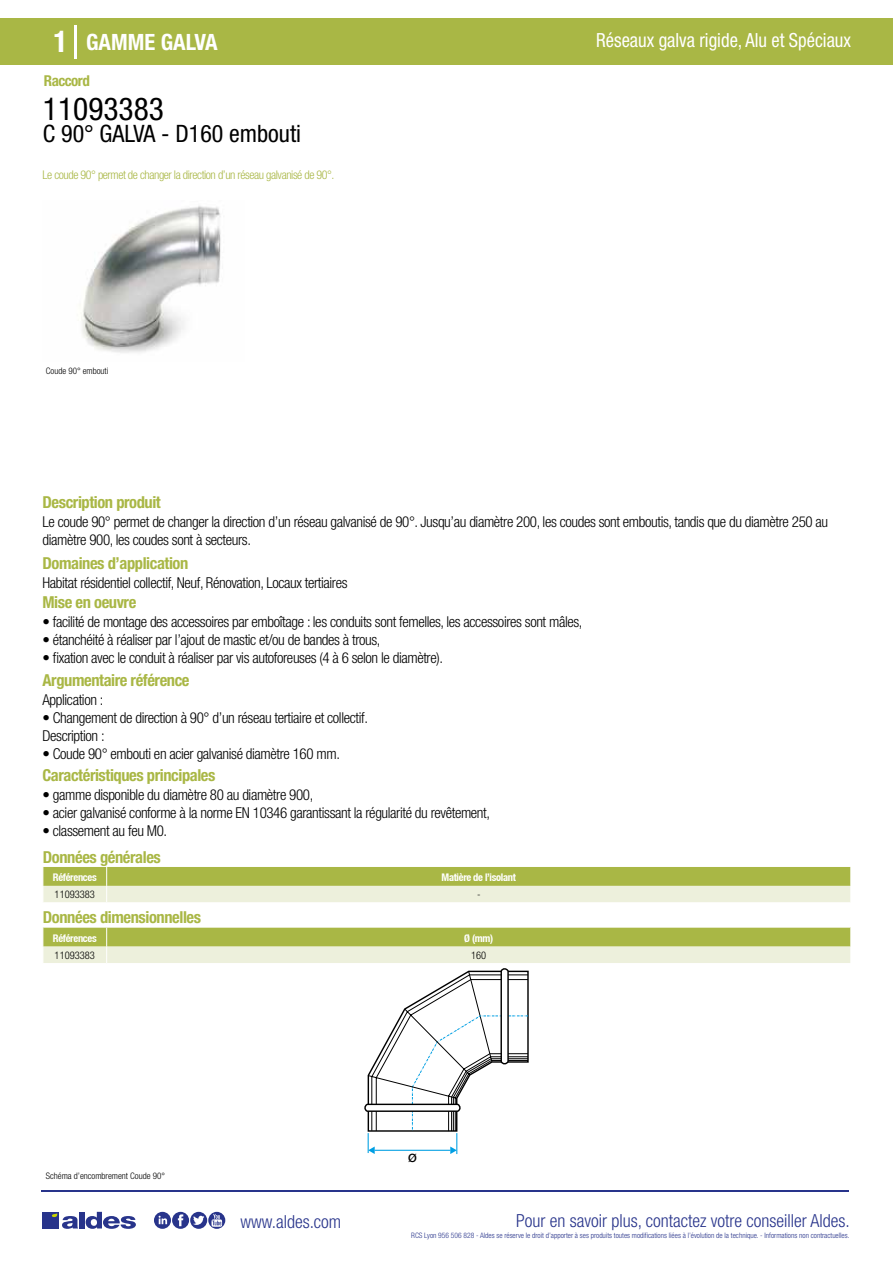
<style>
.page{position:relative;width:893px;height:1263px;background:#fff}
.page>*{position:absolute;margin:0;border:0;box-sizing:border-box;transform-origin:0 0}
.t1{font:condensed 31.5px "Helvetica Neue LT Std";color:#000}
.t2{font:condensed 24px "Helvetica Neue LT Std";color:#000}
.t3{font:700 condensed 22.5px "Helvetica Neue LT Std";color:#fff}
.t4{font:condensed 19.5px "Helvetica Neue LT Std";color:#fff;scale:.95 1}
.t5{font:300 condensed 18px "Helvetica Neue";color:#28348b}
.t6{font:700 condensed 16.5px "Helvetica Neue LT Std";letter-spacing:-.025em;color:#a9b745}
.t7{font:300 condensed 15px/18px "Helvetica Neue LT Std";letter-spacing:-.025em;color:#000}
.t8{font:700 condensed 15px "Helvetica Neue LT Std";letter-spacing:-.035em;color:#a9b745}
.t9{font:300 condensed 12px "Helvetica Neue LT Std";letter-spacing:-.035em;color:#a9b745}
.t10{font:500 11.55px "Helvetica Neue";color:#000}
.t11{font:700 condensed 10.5px "Helvetica Neue";letter-spacing:-.03em;color:#fff}
.t12{font:300 condensed 10.5px "Helvetica Neue";color:#000}
.t13{font:300 condensed 9px "Helvetica Neue";color:#000}
.t14{font:300 condensed 7.5px "Helvetica Neue";color:#28348b}
.s1{font-size:30px}
</style>
<div class="page">
<div style="left:0;top:18px;width:893px;height:46px;background:#a9b745"></div>
<hr style="left:74px;top:25px;width:2px;height:33px;background:#fff">
<svg style="left:81px;top:205px;width:140px;height:148px"></svg>
<svg style="left:43px;top:867px;width:808px;height:35px;background:#c8d18b"></svg>
<svg style="left:43px;top:928px;width:808px;height:226px"></svg>
<hr style="left:41px;top:1190px;width:808px;height:1px;background:#28348b">
<svg style="left:154px;top:1212px;width:71px;height:17px"></svg>
<div style="left:42px;top:1212px;width:17px;height:16px;background:#28348b"></div>
<div style="left:79px;top:1212px;width:5px;height:16px;background:#28348b"></div>
<svg style="left:86px;top:1212px;width:50px;height:17px"></svg>
<svg style="left:52px;top:1213px;width:26px;height:16px"></svg>
<h3 class="t3" style="left:54px;top:28px;width:166px"><span class="s1">1</span> GAMME GALVA</h3>
<h3 class="t4" style="left:596px;top:29px;width:270px">Réseaux galva rigide, Alu et Spéciaux</h3>
<p class="t8" style="left:44px;top:71px;width:47px">Raccord</p>
<h1 class="t1" style="left:43px;top:91px;width:122px">11093383</h1>
<h2 class="t2" style="left:43px;top:120px;width:260px">C 90° GALVA - D160 embouti</h2>
<p class="t9" style="left:43px;top:167px;width:293px">Le coude 90° permet de changer la direction d’un réseau galvanisé de 90°.</p>
<p class="t13" style="left:46px;top:365px;width:64px">Coude 90° embouti</p>
<p class="t6" style="left:43px;top:492px;width:120px">Description produit</p>
<p class="t7" style="left:43px;top:513px;width:787px">Le coude 90° permet de changer la direction d’un réseau galvanisé de 90°. Jusqu’au diamètre 200, les coudes sont emboutis, tandis que du diamètre 250 au diamètre 900, les coudes sont à secteurs.</p>
<p class="t7" style="left:43px;top:573px;width:307px">Habitat résidentiel collectif, Neuf, Rénovation, Locaux tertiaires</p>
<p class="t7" style="left:43px;top:613px;width:541px">• facilité de montage des accessoires par emboîtage : les conduits sont femelles, les accessoires sont mâles,</p>
<p class="t7" style="left:43px;top:631px;width:340px">• étanchéité à réaliser par l’ajout de mastic et/ou de bandes à trous,</p>
<p class="t7" style="left:43px;top:649px;width:402px">• fixation avec le conduit à réaliser par vis autoforeuses (4 à 6 selon le diamètre).</p>
<p class="t6" style="left:43px;top:553px;width:147px">Domaines d’application</p>
<p class="t6" style="left:43px;top:592px;width:95px">Mise en oeuvre</p>
<p class="t6" style="left:43px;top:670px;width:149px">Argumentaire référence</p>
<p class="t7" style="left:43px;top:691px;width:62px">Application :</p>
<p class="t7" style="left:43px;top:709px;width:327px">• Changement de direction à 90° d’un réseau tertiaire et collectif.<br>Description :</p>
<p class="t7" style="left:43px;top:745px;width:299px">• Coude 90° embouti en acier galvanisé diamètre 160 mm.</p>
<p class="t6" style="left:43px;top:765px;width:174px">Caractéristiques principales</p>
<p class="t7" style="left:43px;top:785px;width:272px">• gamme disponible du diamètre 80 au diamètre 900,</p>
<p class="t7" style="left:43px;top:803px;width:449px">• acier galvanisé conforme à la norme EN 10346 garantissant la régularité du revêtement,</p>
<p class="t7" style="left:43px;top:821px;width:126px">• classement au feu M0.</p>
<p class="t6" style="left:43px;top:847px;width:119px">Données générales</p>
<p class="t11" style="left:53px;top:871px;width:45px">Références</p>
<p class="t11" style="left:442px;top:871px;width:76px">Matière de l’isolant</p>
<p class="t12" style="left:55px;top:888px;width:42px">11093383</p>
<p class="t12" style="left:477px;top:888px;width:5px">-</p>
<p class="t6" style="left:43px;top:907px;width:160px">Données dimensionnelles</p>
<p class="t11" style="left:53px;top:932px;width:45px">Références</p>
<p class="t11" style="left:464px;top:932px;width:30px">Ø (mm)</p>
<p class="t12" style="left:55px;top:949px;width:42px">11093383</p>
<p class="t12" style="left:471px;top:949px;width:17px">160</p>
<p class="t13" style="left:46px;top:1170px;width:121px">Schéma d’encombrement Coude 90°</p>
<p class="t5" style="left:240px;top:1211px;width:102px">www.aldes.com</p>
<p class="t10" style="left:408px;top:1151px;width:10px">Ø</p>
<p class="t5" style="left:516px;top:1211px;width:335px">Pour en savoir plus, contactez votre conseiller Aldes.</p>
<p class="t14" style="left:411px;top:1230px;width:440px">RCS Lyon 956 506 828 - Aldes se réserve le droit d’apporter à ses produits toutes modifications liées à l’évolution de la technique. - Informations non contractuelles.</p>
</div>
